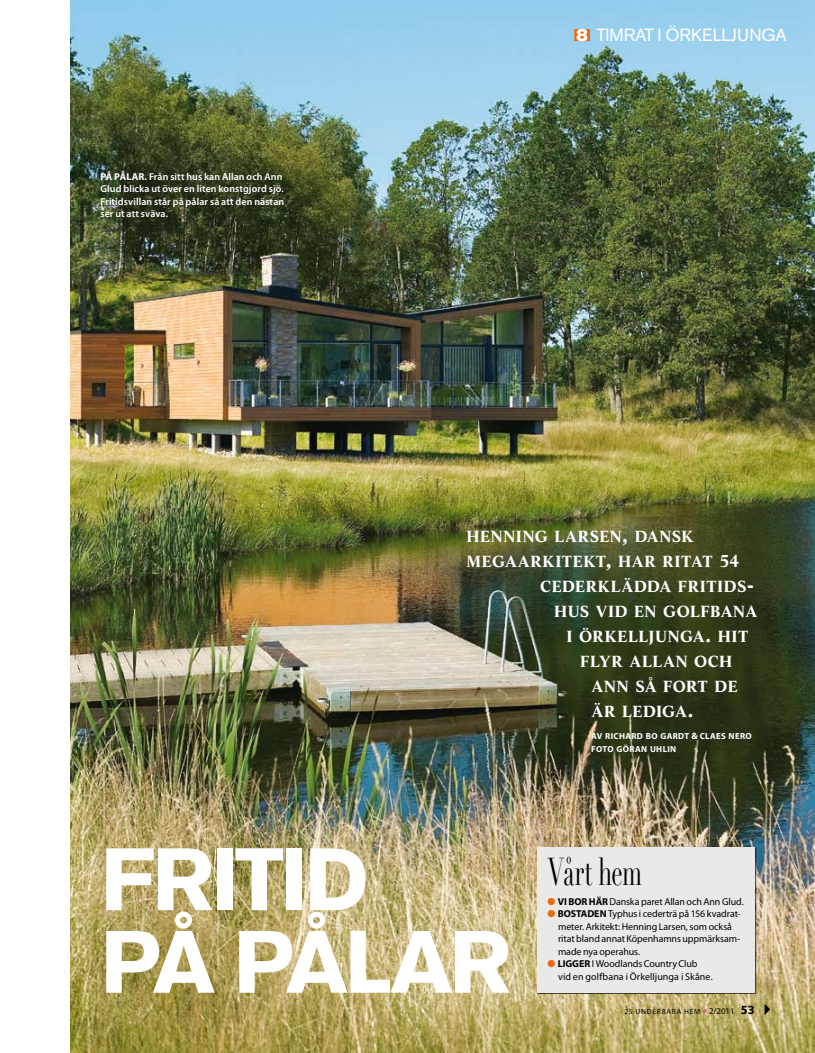
<style>
.page{position:relative;width:815px;height:1053px;background:#fff}
.page>*{position:absolute;margin:0;border:0;box-sizing:border-box;transform-origin:0 0}
.t1{font:700 87.5px/82.5px "Akzidenz Grotesk BE";letter-spacing:-.04em;color:#fff}
.t2{font:38.25px "Didot LH";letter-spacing:-.015em;color:#000;scale:.59 1}
.t3{font:17.5px "Akzidenz Grotesk BE";letter-spacing:-.01em;color:#fff}
.t4{font:700 15.75px "Life LT Std";letter-spacing:.02em;color:#fff}
.t5{font:10px/12.5px "Myriad Pro";letter-spacing:-.005em;color:#000}
.t6{font:600 10px/12.5px "Myriad Pro";letter-spacing:.01em;color:#fff}
.t7{font:700 8.75px/12.5px "Myriad Pro";letter-spacing:.035em;color:#fff}
.t8{font:7.5px "Myriad Pro";letter-spacing:.1em;color:#000}
.s1{font-weight:700}
.s2{font-weight:700;font-stretch:expanded}
.s3{font-size:22.5px}
.s4{font-size:17.5px}
.s5{font-size:9.38px}
.s6{color:#eb6a0a}
.s7{font-size:8.75px}
.s8{font-weight:700;font-size:12.5px}
</style>
<div class="page">
<img style="left:71px;top:0;width:744px;height:1052px">
<div style="left:537px;top:847px;width:218px;height:145px;background:#ebe9e7"></div>
<div style="left:574px;top:29px;width:16px;height:12px;background:#eb6a0a"></div>
<svg style="left:703px;top:1008px;width:4px;height:4px"></svg>
<svg style="left:765px;top:1003px;width:5px;height:11px"></svg>
<p class="t6" style="left:100px;top:170px;width:185px"><span class="s1">PÅ PÅLAR.</span> Från sitt hus kan Allan och Ann Glud blicka ut över en liten konstgjord sjö.<br>Fritidsvillan står på pålar så att den nästan ser ut att sväva.</p>
<h3 class="t3" style="left:576px;top:25px;width:212px"><span class="s2">8</span> TIMRAT I ÖRKELLJUNGA</h3>
<h3 class="t4" style="left:467px;top:526px;width:229px">HENNING LARSEN<span class="s3">,</span> DANSK</h3>
<h3 class="t4" style="left:467px;top:551px;width:274px">MEGAARKITEKT<span class="s3">,</span> HAR RITAT <span class="s4">54</span></h3>
<h3 class="t4" style="left:540px;top:576px;width:215px">CEDERKLÄDDA FRITIDS<span class="s3">-</span></h3>
<h3 class="t4" style="left:554px;top:601px;width:205px">HUS VID EN GOLFBANA</h3>
<h3 class="t4" style="left:567px;top:626px;width:184px">I ÖRKELLJUNGA<span class="s3">.</span> HIT</h3>
<h3 class="t4" style="left:580px;top:651px;width:154px">FLYR ALLAN OCH</h3>
<h3 class="t4" style="left:592px;top:676px;width:148px">ANN SÅ FORT DE</h3>
<h3 class="t4" style="left:592px;top:701px;width:104px">ÄR LEDIGA<span class="s3">.</span></h3>
<p class="t7" style="left:591px;top:729px;width:162px">AV RICHARD BO GARDT <span class="s5">&amp;</span> CLAES NERO<br>FOTO GÖRAN UHLIN</p>
<h1 class="t1" style="left:100px;top:839px;width:412px">FRITID<br>PÅ PÅLAR</h1>
<h2 class="t2" style="left:548px;top:848px;width:161px">Vårt hem</h2>
<p class="t5" style="left:547px;top:894px;width:198px"><span class="s6">●</span> <span class="s1">VI BOR HÄR</span> Danska paret Allan och Ann Glud.</p>
<p class="t5" style="left:558px;top:907px;width:184px;text-indent:-11px"><span class="s6">●</span> <span class="s1">BOSTADEN</span> Typhus i cederträ på 156 kvadrat&shy;meter. Arkitekt: Henning Larsen, som också ritat bland annat Köpenhamns uppmärksam&shy;made nya operahus.</p>
<p class="t5" style="left:558px;top:957px;width:156px;text-indent:-11px"><span class="s6">●</span> <span class="s1">LIGGER</span> I Woodlands Country Club vid en golfbana i Örkelljunga i Skåne.</p>
<p class="t8" style="left:624px;top:1006px;width:132px">25 underbara h em <span class="s7">2/2011</span> <span class="s8">53</span></p>
</div>
